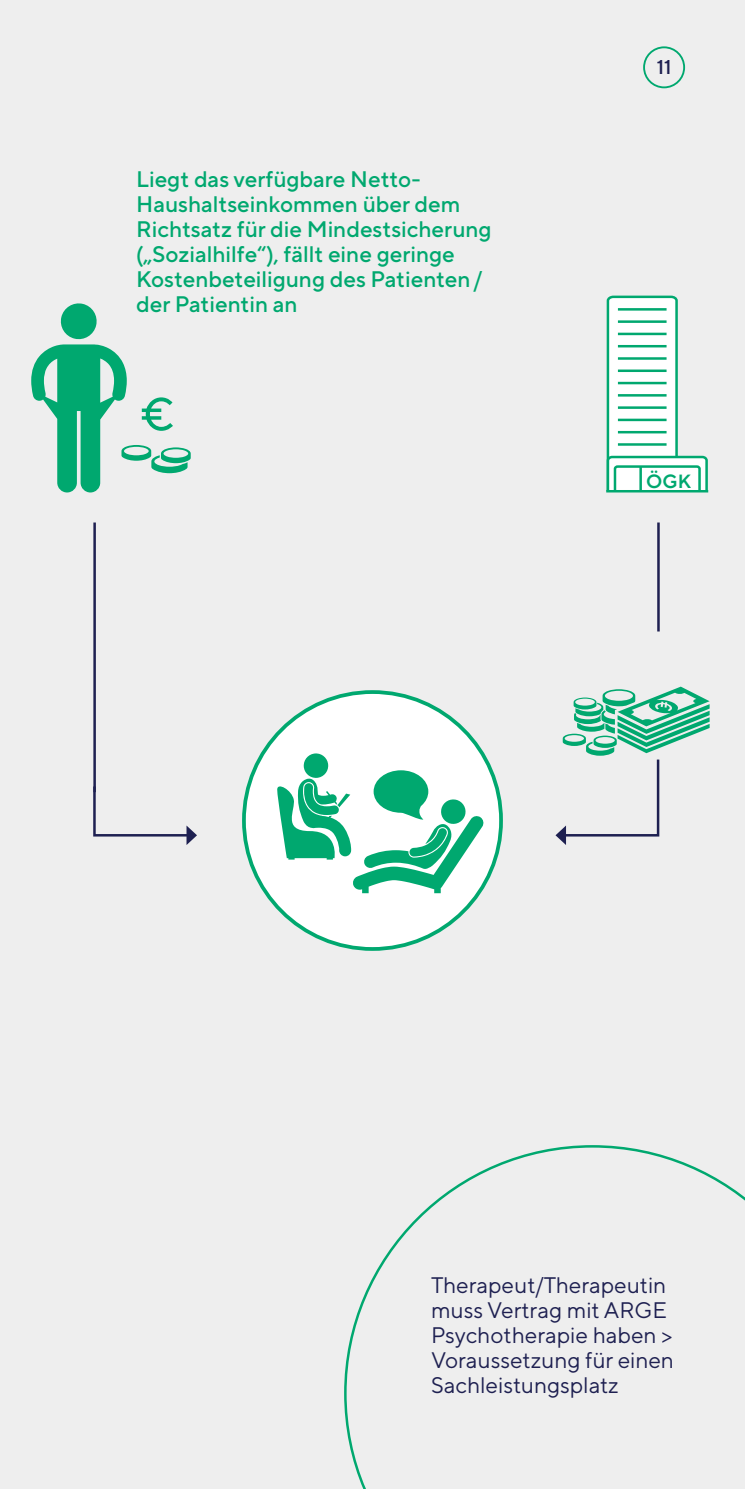
<style>
.page{position:relative;width:745px;height:1489px;background:#fff}
.page>*{position:absolute;margin:0;border:0;box-sizing:border-box;transform-origin:0 0}
.t1{font:500 22.5px/25px "TT Norms Pro";color:#00a86f}
.t2{font:22.5px/25px "TT Norms Pro";color:#1e2051}
.t3{font:500 20px "TT Norms Pro";color:#1e2051}
.t4{font:600 19.25px "TT Norms Pro";color:#00a86f}
</style>
<div class="page">
<div style="left:0;top:0;width:744px;height:1488px;background:#eee"></div>
<svg style="left:93px;top:792px;width:104px;height:53px"></svg>
<hr style="left:656px;top:522px;width:3px;height:109px;background:#1e2051">
<hr style="left:93px;top:522px;width:3px;height:270px;background:#1e2051">
<div style="left:244px;top:692px;width:256px;height:256px;background:#fff;border-radius:50%"></div>
<div style="left:303px;top:753px;width:25px;height:25px;background:#00a86f;border-radius:50%"></div>
<svg style="left:277px;top:770px;width:207px;height:123px"></svg>
<svg style="left:606px;top:295px;width:102px;height:198px"></svg>
<hr style="left:639px;top:467px;width:2px;height:23px;background:#00a86f">
<hr style="left:617px;top:308px;width:49px;height:2px;background:#00a86f">
<hr style="left:617px;top:320px;width:49px;height:3px;background:#00a86f">
<hr style="left:617px;top:333px;width:49px;height:2px;background:#00a86f">
<hr style="left:617px;top:345px;width:49px;height:2px;background:#00a86f">
<hr style="left:617px;top:357px;width:49px;height:3px;background:#00a86f">
<hr style="left:617px;top:369px;width:49px;height:3px;background:#00a86f">
<hr style="left:617px;top:382px;width:49px;height:2px;background:#00a86f">
<hr style="left:617px;top:394px;width:49px;height:2px;background:#00a86f">
<hr style="left:617px;top:406px;width:49px;height:3px;background:#00a86f">
<hr style="left:617px;top:418px;width:49px;height:3px;background:#00a86f">
<hr style="left:617px;top:431px;width:49px;height:2px;background:#00a86f">
<hr style="left:617px;top:443px;width:49px;height:2px;background:#00a86f">
<hr style="left:605px;top:490px;width:102px;height:2px;background:#00a86f">
<svg style="left:555px;top:686px;width:154px;height:159px"></svg>
<svg style="left:31px;top:303px;width:159px;height:189px"></svg>
<svg style="left:344px;top:1145px;width:400px;height:343px"></svg>
<div style="left:642px;top:46px;width:42px;height:42px;border:2px solid #00a86f;border-radius:50%"></div>
<p class="t1" style="left:136px;top:165px;width:356px">Liegt das verfügbare Netto-<br>Haushaltseinkommen über dem<br>Richtsatz für die Mindestsicherung („Sozialhilfe“), fällt eine geringe<br>Kostenbeteiligung des Patienten/ der Patientin an</p>
<p class="t3" style="left:656px;top:52px;width:16px">11</p>
<p class="t4" style="left:646px;top:466px;width:46px">ÖGK</p>
<p class="t2" style="left:431px;top:1270px;width:244px">Therapeut/Therapeutin muss Vertrag mit ARGE<br>Psychotherapie haben &gt;<br>Voraussetzung für einen<br>Sachleistungsplatz</p>
</div>
